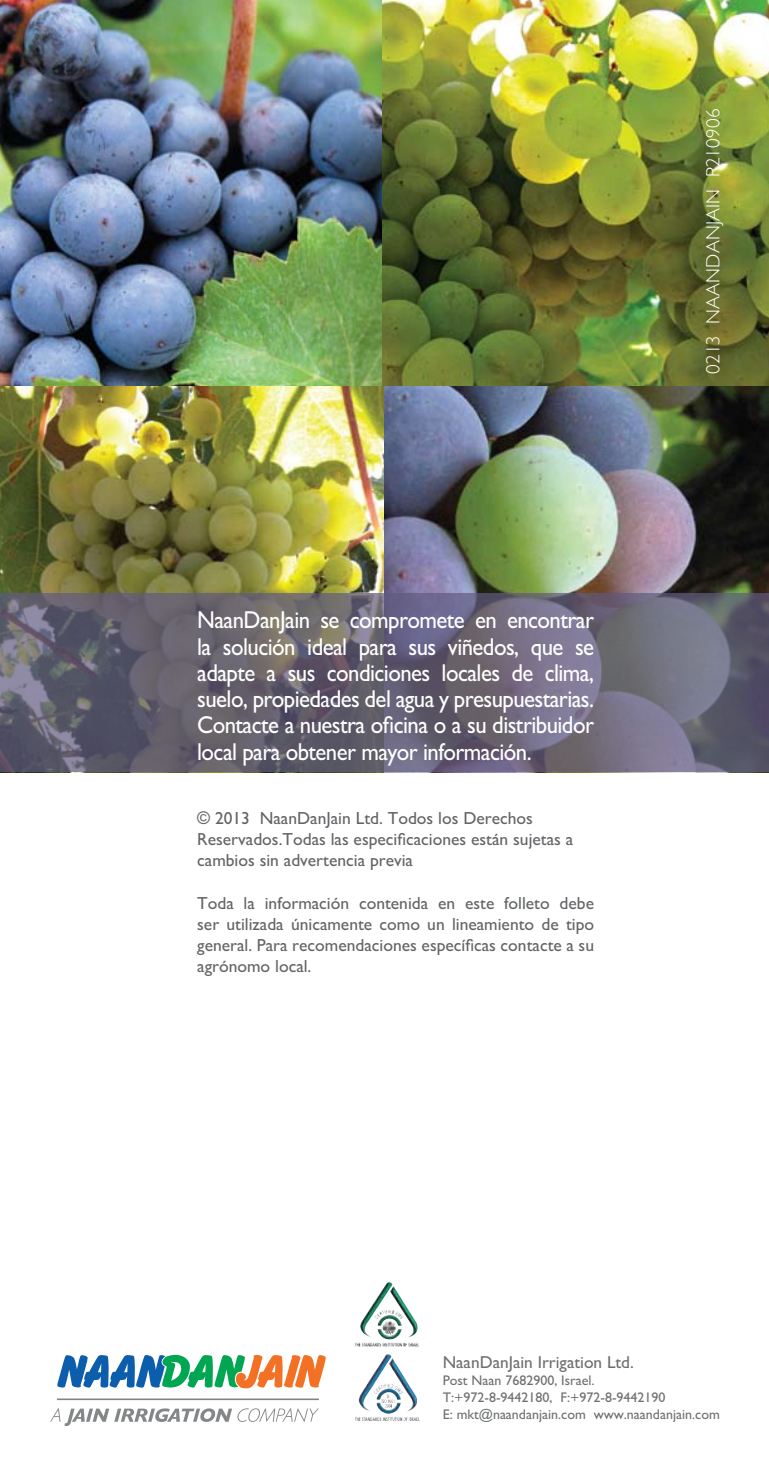
<style>
.page{position:relative;width:769px;height:1474px;background:#fff}
.page>*{position:absolute;margin:0;border:0;box-sizing:border-box;transform-origin:0 0}
.t1{font:24.5px/26.2px "M Gill Sans";letter-spacing:-.025em;color:#fff;text-align:justify;scale:.93 1}
.t2{font:300 19.25px "M Gill Sans";letter-spacing:.01em;color:#fff}
.t3{font:17.5px/21px "M Gill Sans";color:#636467}
.t4{font:17.32px "M Gill Sans";color:#6d6f71}
.t5{font:14px/16.8px "M Gill Sans";color:#6d6f71}
</style>
<div class="page">
<img style="left:0;top:385px;width:769px;height:208px">
<svg style="left:0;top:593px;width:769px;height:179px;background:#686474"></svg>
<img style="left:0;top:0;width:382px;height:385px">
<img style="left:382px;top:0;width:387px;height:385px">
<img style="left:358px;top:1354px;width:60px;height:57px">
<img style="left:360px;top:1282px;width:58px;height:55px">
<svg style="left:50px;top:1408px;width:269px;height:17px"></svg>
<svg style="left:57px;top:1354px;width:269px;height:34px"></svg>
<hr style="left:57px;top:1398px;width:262px;height:1px;background:#808285">
<p class="t1" style="left:197px;top:607px;width:428px">NaanDanJain se compromete en encontrar la solución ideal para sus viñedos, que se adapte a sus condiciones locales de clima, suelo, propiedades del agua y presupuestarias.<br>Contacte a nuestra oficina o a su distribuidor local para obtener mayor información.</p>
<p class="t3" style="left:197px;top:807px;width:378px">© 2013 NaanDanJain Ltd. Todos los Derechos<br>Reservados.Todas las especificaciones están sujetas a cambios sin advertencia previa</p>
<p class="t3" style="left:197px;top:893px;width:398px;text-align:justify">Toda la información contenida en este folleto debe ser utilizada únicamente como un lineamiento de tipo general. Para recomendaciones específicas contacte a su agrónomo local.</p>
<p class="t2" style="left:703px;top:374px;width:267px;rotate:-90deg">0213 NAANDANJAIN P210906</p>
<p class="t4" style="left:443px;top:1352px;width:193px">NaanDanJain Irrigation Ltd.</p>
<p class="t5" style="left:443px;top:1371px;width:279px">Post Naan 7682900, Israel.<br>T:+972-8-9442180, F:+972-8-9442190<br>E: mkt@naandanjain.com www.naandanjain.com</p>
</div>
